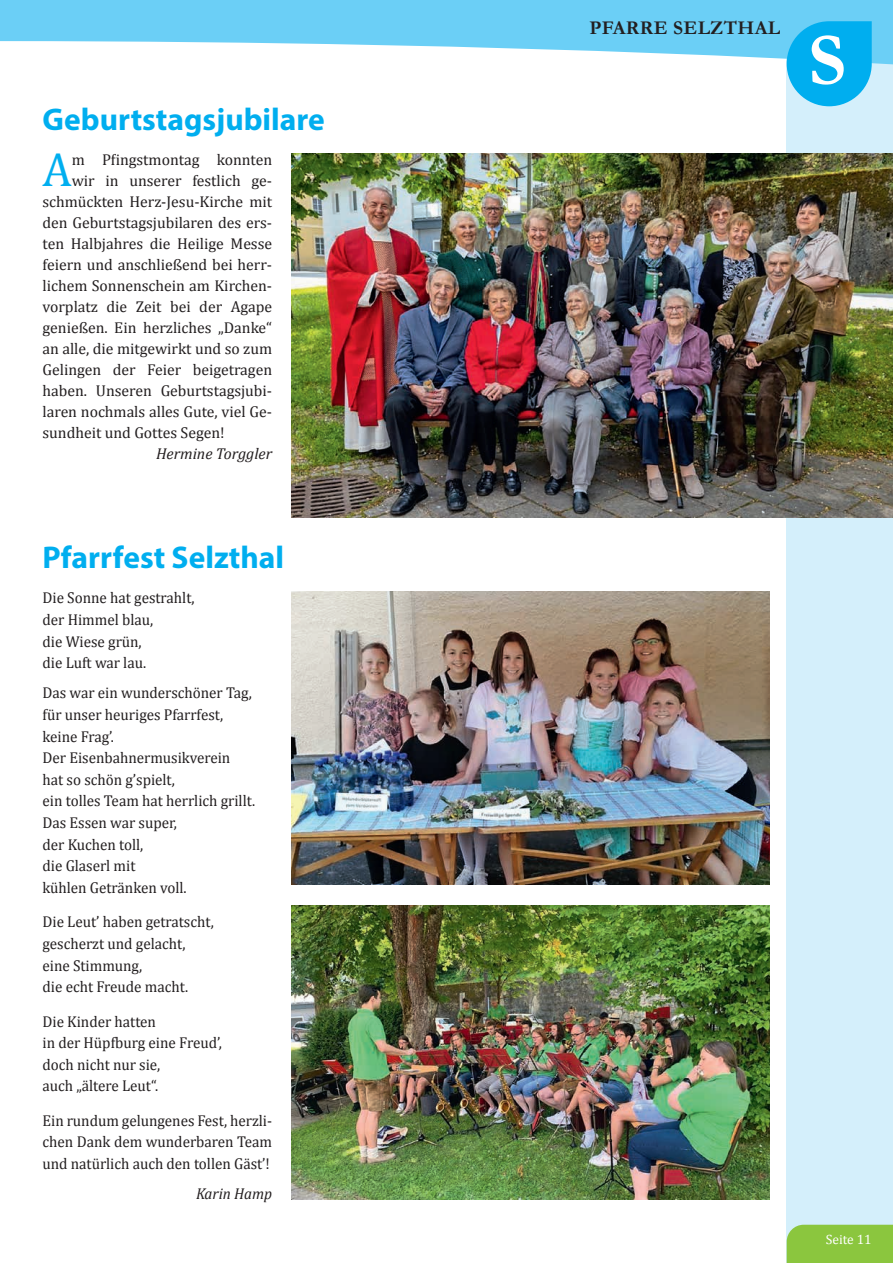
<style>
.page{position:relative;width:893px;height:1263px;background:#fff}
.page>*{position:absolute;margin:0;border:0;box-sizing:border-box;transform-origin:0 0}
.t1{font:700 75px "Garamond";color:#fff}
.Texte{font:47.25px "Cambria";color:#00aeef}
.Überschriften{font:700 31.5px "Myriad Pro";color:#00aeef}
.t2{font:700 19.5px "Garamond";letter-spacing:.02em;color:#231f20}
.Texte-2{font:15.75px/21.6px "Cambria";color:#231f20;scale:.96 1}
.Texte-3{font:15.75px "Cambria";color:#231f20}
.Texte-4{font:italic 15.75px "Cambria";color:#231f20}
.Texte-5{font:italic 15.75px "Cambria";color:#231f20;scale:.96 1}
.t3{font:13.5px "Cambria";color:#fff}
</style>
<div class="page">
<div style="left:787px;top:0;width:106px;height:1263px;background:#d4effb"></div>
<svg style="left:0;top:0;width:893px;height:65px;fill:#6bcff6"></svg>
<svg style="left:787px;top:21px;width:85px;height:85px;background:#1cb6f0"></svg>
<div style="left:787px;top:1225px;width:106px;height:38px;background:#8bc63e"></div>
<img style="left:291px;top:153px;width:602px;height:364px">
<img style="left:291px;top:591px;width:479px;height:293px">
<img style="left:291px;top:906px;width:479px;height:293px">
<p class="Überschriften" style="left:43px;top:99px;width:284px">Geburtstagsjubilare</p>
<p class="Texte" style="left:42px;top:142px;width:31px">A</p>
<p class="Texte-3" style="left:72px;top:151px;width:202px">m Pfingstmontag konnten</p>
<p class="Texte-3" style="left:72px;top:172px;width:202px">wir in unserer festlich ge-</p>
<p class="Texte-3" style="left:43px;top:193px;width:231px">schmückten Herz-Jesu-Kirche mit</p>
<p class="Texte-3" style="left:43px;top:214px;width:231px">den Geburtstagsjubilaren des ers-</p>
<p class="Texte-3" style="left:43px;top:235px;width:231px">ten Halbjahres die Heilige Messe</p>
<p class="Texte-3" style="left:43px;top:256px;width:231px">feiern und anschließend bei herr-</p>
<p class="Texte-3" style="left:43px;top:277px;width:231px">lichem Sonnenschein am Kirchen-</p>
<p class="Texte-3" style="left:43px;top:298px;width:231px">vorplatz die Zeit bei der Agape</p>
<p class="Texte-3" style="left:43px;top:319px;width:231px">genießen. Ein herzliches „Danke“</p>
<p class="Texte-3" style="left:43px;top:340px;width:231px">an alle, die mitgewirkt und so zum</p>
<p class="Texte-3" style="left:43px;top:361px;width:231px">Gelingen der Feier beigetragen</p>
<p class="Texte-3" style="left:43px;top:382px;width:231px">haben. Unseren Geburtstagsjubi-</p>
<p class="Texte-3" style="left:43px;top:403px;width:231px">laren nochmals alles Gute, viel Ge-</p>
<p class="Texte-3" style="left:43px;top:424px;width:184px">sundheit und Gottes Segen!</p>
<p class="Texte-4" style="left:156px;top:443px;width:117px">Hermine Torggler</p>
<p class="Überschriften" style="left:43px;top:537px;width:243px">Pfarrfest Selzthal</p>
<p class="Texte-2" style="left:43px;top:587px;width:160px">Die Sonne hat gestrahlt, der Himmel blau,</p>
<p class="Texte-2" style="left:43px;top:630px;width:109px">die Wiese grün, die Luft war lau.</p>
<p class="Texte-2" style="left:43px;top:682px;width:219px">Das war ein wunderschöner Tag,</p>
<p class="Texte-2" style="left:43px;top:704px;width:190px">für unser heuriges Pfarrfest,</p>
<p class="Texte-2" style="left:43px;top:725px;width:76px">keine Frag’.</p>
<p class="Texte-2" style="left:43px;top:747px;width:197px">Der Eisenbahnermusikverein</p>
<p class="Texte-2" style="left:43px;top:769px;width:140px">hat so schön g’spielt,</p>
<p class="Texte-2" style="left:43px;top:790px;width:223px">ein tolles Team hat herrlich grillt.</p>
<p class="Texte-2" style="left:43px;top:812px;width:141px">Das Essen war super,</p>
<p class="Texte-2" style="left:43px;top:833px;width:106px">der Kuchen toll,</p>
<p class="Texte-2" style="left:43px;top:855px;width:98px">die Glaserl mit</p>
<p class="Texte-2" style="left:43px;top:877px;width:152px">kühlen Getränken voll.</p>
<p class="Texte-2" style="left:43px;top:911px;width:180px">Die Leut’ haben getratscht, gescherzt und gelacht,</p>
<p class="Texte-2" style="left:43px;top:954px;width:153px">eine Stimmung,<br>die echt Freude macht.</p>
<p class="Texte-2" style="left:43px;top:1010px;width:188px">Die Kinder hatten<br>in der Hüpfburg eine Freud’,</p>
<p class="Texte-2" style="left:43px;top:1053px;width:124px">doch nicht nur sie, auch „ältere Leut“.</p>
<p class="Texte-2" style="left:43px;top:1109px;width:241px;text-align:justify">Ein rundum gelungenes Fest, herzli&shy;chen Dank dem wunderbaren Team und natürlich auch den tollen Gäst’!</p>
<p class="Texte-5" style="left:196px;top:1183px;width:81px">Karin Hamp</p>
<p class="t2" style="left:589px;top:16px;width:192px">PFARRE SELZTHAL</p>
<p class="t1" style="left:808px;top:16px;width:40px">S</p>
<p class="t3" style="left:826px;top:1231px;width:47px">Seite 11</p>
</div>
